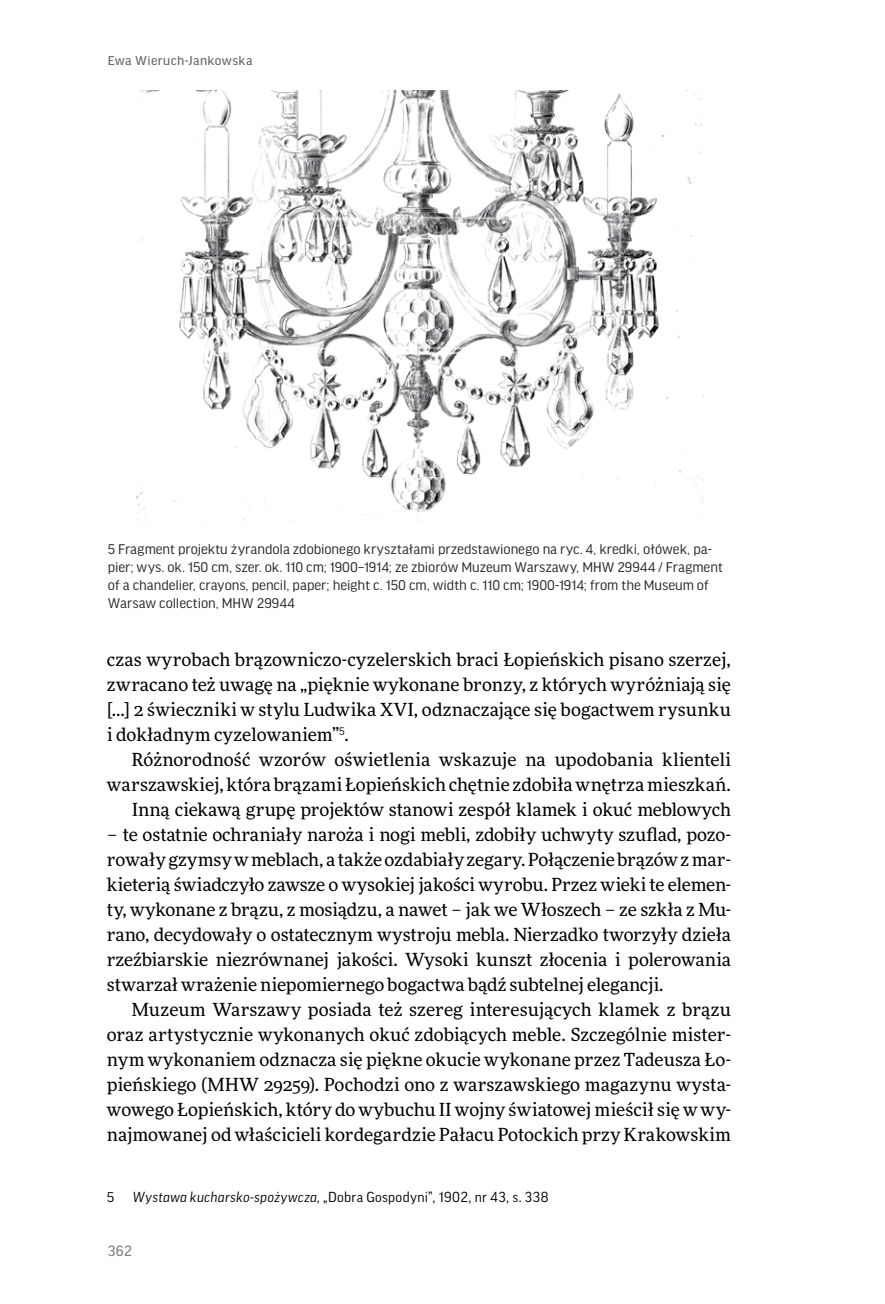
<style>
.page{position:relative;width:885px;height:1304px;background:#fff}
.page>*{position:absolute;margin:0;border:0;box-sizing:border-box;transform-origin:0 0}
.t1{font:18px/25px "More Pro";color:#000;text-align:justify}
.t2{font:16px "Good Headline Pro News";color:#808285}
.t3{font:15px/18px "Good Headline Pro";color:#292829}
.t4{font:14px "Good Pro";letter-spacing:.025em;color:#000}
.t5{font:13.6px "Good Headline Pro News";letter-spacing:.025em;color:#636466}
.t6{font:13.6px "Good Pro";color:#000}
.s1{font-style:italic}
</style>
<div class="page">
<img style="left:136px;top:91px;width:567px;height:431px">
<p class="t5" style="left:108px;top:54px;width:146px">Ewa Wieruch-Jankowska</p>
<p class="t3" style="left:108px;top:540px;width:616px">5 Fragment projektu żyrandola zdobionego kryształami przedstawionego na ryc. 4, kredki, ołówek, pa&shy;pier; wys. ok. 150 cm, szer. ok. 110 cm; 1900–1914; ze zbiorów Muzeum Warszawy, MHW 29944 / Fragment of a chandelier, crayons, pencil, paper; height c. 150 cm, width c. 110 cm; 1900-1914; from the Museum of Warsaw collection, MHW 29944</p>
<p class="t1" style="left:107px;top:646px;width:625px">czas wyrobach brązowniczo-cyzelerskich braci Łopieńskich pisano szerzej, zwracano też uwagę na „pięknie wykonane bronzy, z których wyróżniają się […] 2 świeczniki w stylu Ludwika XVI, odznaczające się bogactwem rysunku i dokładnym cyzelowaniem”<sup>5</sup>.</p>
<p class="t1" style="left:107px;top:746px;width:625px;text-align:right">Różnorodność wzorów oświetlenia wskazuje na upodobania klienteli warszawskiej, która brązami Łopieńskich chętnie zdobiła wnętrza mieszkań.<br>Inną ciekawą grupę projektów stanowi zespół klamek i okuć meblowych</p>
<p class="t1" style="left:107px;top:821px;width:625px">– te ostatnie ochraniały naroża i nogi mebli, zdobiły uchwyty szuflad, pozo&shy;rowały gzymsy w meblach, a także ozdabiały zegary. Połączenie brązów z mar&shy;kieterią świadczyło zawsze o wysokiej jakości wyrobu. Przez wieki te elemen&shy;ty, wykonane z brązu, z mosiądzu, a nawet – jak we Włoszech – ze szkła z Mu&shy;rano, decydowały o ostatecznym wystroju mebla. Nierzadko tworzyły dzieła rzeźbiarskie niezrównanej jakości. Wysoki kunszt złocenia i polerowania stwarzał wrażenie niepomiernego bogactwa bądź subtelnej elegancji.</p>
<p class="t1" style="left:107px;top:996px;width:625px;text-indent:25px">Muzeum Warszawy posiada też szereg interesujących klamek z brązu oraz artystycznie wykonanych okuć zdobiących meble. Szczególnie mister&shy;nym wykonaniem odznacza się piękne okucie wykonane przez Tadeusza Ło&shy;pieńskiego (MHW 29259). Pochodzi ono z warszawskiego magazynu wysta&shy;wowego Łopieńskich, który do wybuchu II wojny światowej mieścił się w wy&shy;najmowanej od właścicieli kordegardzie Pałacu Potockich przy Krakowskim</p>
<p class="t6" style="left:107px;top:1189px;width:9px">5</p>
<p class="t4" style="left:133px;top:1189px;width:417px"><span class="s1">Wystawa kucharsko-spożywcza</span>, „Dobra Gospodyni”, 1902, nr 43, s. 338</p>
<p class="t2" style="left:108px;top:1243px;width:26px">362</p>
</div>
